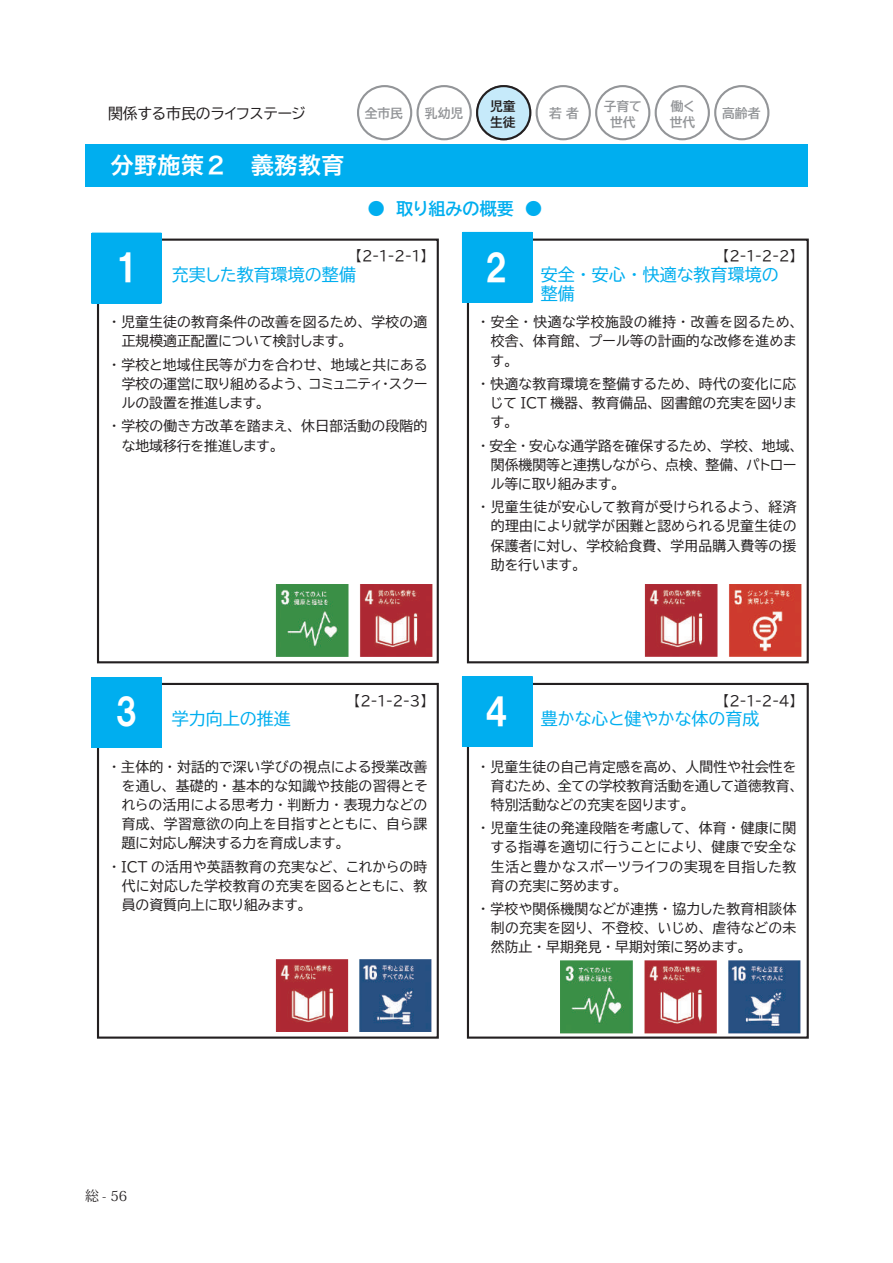
<style>
.page{position:relative;width:893px;height:1263px;background:#fff}
.page>*{position:absolute;margin:0;border:0;box-sizing:border-box;transform-origin:0 0}
.t1{font:37.2px "HGP Soei Kakugothic UB";color:#fff}
.t2{font:23.4px "Hira Sans Old Std W6";color:#fff}
.t3{font:16.95px/19.2px "BIZ UDP Gothic";color:#00aeef}
.t4{font:16.95px "BIZ UDP Gothic Bold";color:#00aeef}
.t5{font:14.85px "BIZ UDP Gothic";color:#231f20}
.t6{font:13.8px/19.2px "BIZ UDP Gothic";letter-spacing:.015em;color:#231f20;text-align:justify}
.t7{font:13.8px "Koz Min Pr 6 N";color:#231f20}
.t8{font:12.75px/15.9px "BIZ UDP Gothic Bold";color:#939598;text-align:center}
.t9{font:12.75px/15.9px "BIZ UDP Gothic Bold";color:#231f20}
</style>
<div class="page">
<div style="left:85px;top:145px;width:723px;height:42px;background:#00aeef"></div>
<div style="left:357px;top:85px;width:55px;height:55px;border:2px solid #939598;border-radius:50%"></div>
<div style="left:416px;top:85px;width:56px;height:55px;border:2px solid #939598;border-radius:50%"></div>
<div style="left:536px;top:85px;width:55px;height:55px;border:2px solid #939598;border-radius:50%"></div>
<div style="left:595px;top:85px;width:55px;height:55px;border:2px solid #939598;border-radius:50%"></div>
<div style="left:655px;top:85px;width:55px;height:55px;border:2px solid #939598;border-radius:50%"></div>
<div style="left:714px;top:85px;width:55px;height:55px;border:2px solid #939598;border-radius:50%"></div>
<div style="left:97px;top:239px;width:342px;height:424px;border:2px solid #231f20"></div>
<div style="left:97px;top:683px;width:342px;height:356px;border:2px solid #231f20"></div>
<div style="left:467px;top:239px;width:342px;height:424px;border:2px solid #231f20"></div>
<div style="left:467px;top:683px;width:342px;height:356px;border:2px solid #231f20"></div>
<div style="left:91px;top:233px;width:71px;height:70px;background:#00aeef"></div>
<div style="left:91px;top:677px;width:71px;height:71px;background:#00aeef"></div>
<div style="left:462px;top:232px;width:70px;height:70px;background:#00aeef"></div>
<div style="left:462px;top:676px;width:70px;height:71px;background:#00aeef"></div>
<img style="left:276px;top:584px;width:157px;height:72px">
<img style="left:645px;top:584px;width:157px;height:72px">
<img style="left:275px;top:960px;width:157px;height:72px">
<img style="left:561px;top:960px;width:240px;height:73px">
<div style="left:477px;top:86px;width:53px;height:53px;background:#c6eafa;border-radius:50%"></div>
<div style="left:476px;top:85px;width:55px;height:55px;border:2px solid #231f20;border-radius:50%"></div>
<p class="t8" style="left:604px;top:98px;width:40px">子育て世代</p>
<p class="t8" style="left:670px;top:98px;width:27px;text-align:left">働く世代</p>
<p class="t9" style="left:490px;top:98px;width:27px">児童生徒</p>
<p class="t5" style="left:108px;top:106px;width:200px">関係する市民のライフステージ</p>
<p class="t8" style="left:365px;top:105px;width:40px">全市民</p>
<p class="t8" style="left:425px;top:105px;width:40px">乳幼児</p>
<p class="t8" style="left:549px;top:105px;width:31px">若 者</p>
<p class="t8" style="left:722px;top:105px;width:40px">高齢者</p>
<h2 class="t2" style="left:111px;top:147px;width:235px">分野施策２　義務教育</h2>
<p class="t4" style="left:368px;top:200px;width:176px">●　取り組みの概要　●</p>
<p class="t6" style="left:355px;top:246px;width:74px">【2-1-2-1】</p>
<h1 class="t1" style="left:115px;top:249px;width:25px">1</h1>
<p class="t3" style="left:172px;top:265px;width:186px">充実した教育環境の整備</p>
<p class="t6" style="left:122px;top:312px;width:307px;text-indent:-11px">・児童生徒の教育条件の改善を図るため、学校の適正規模適正配置について検討します。</p>
<p class="t6" style="left:122px;top:355px;width:307px;text-indent:-11px">・学校と地域住民等が力を合わせ、地域と共にある学校の運営に取り組めるよう、コミュニティ・スクールの設置を推進します。</p>
<p class="t6" style="left:122px;top:417px;width:307px;text-indent:-11px">・学校の働き方改革を踏まえ、休日部活動の段階的な地域移行を推進します。</p>
<p class="t6" style="left:353px;top:691px;width:75px">【2-1-2-3】</p>
<h1 class="t1" style="left:115px;top:693px;width:25px">3</h1>
<p class="t3" style="left:172px;top:709px;width:121px">学力向上の推進</p>
<p class="t6" style="left:122px;top:757px;width:307px;text-indent:-11px">・主体的・対話的で深い学びの視点による授業改善を通し、基礎的・基本的な知識や技能の習得とそれらの活用による思考力・判断力・表現力などの育成、学習意欲の向上を目指すとともに、自ら課題に対応し解決する力を育成します。</p>
<p class="t6" style="left:122px;top:857px;width:307px;text-indent:-11px">・ ICT の活用や英語教育の充実など、これからの時代に対応した学校教育の充実を図るとともに、教員の資質向上に取り組みます。</p>
<p class="t6" style="left:722px;top:246px;width:75px">【2-1-2-2】</p>
<p class="t3" style="left:541px;top:265px;width:239px">安全・安心・快適な教育環境の整備</p>
<p class="t6" style="left:491px;top:312px;width:308px;text-indent:-11px">・安全・快適な学校施設の維持・改善を図るため、校舎、体育館、プール等の計画的な改修を進めます。</p>
<p class="t6" style="left:491px;top:374px;width:307px;text-indent:-11px">・快適な教育環境を整備するため、時代の変化に応じて ICT 機器、教育備品、図書館の充実を図ります。</p>
<p class="t6" style="left:491px;top:436px;width:308px;text-indent:-11px">・安全・安心な通学路を確保するため、学校、地域、関係機関等と連携しながら、点検、整備、パトロール等に取り組みます。</p>
<p class="t6" style="left:491px;top:497px;width:307px;text-indent:-11px">・児童生徒が安心して教育が受けられるよう、経済的理由により就学が困難と認められる児童生徒の保護者に対し、学校給食費、学用品購入費等の援助を行います。</p>
<h1 class="t1" style="left:485px;top:249px;width:25px">2</h1>
<p class="t6" style="left:722px;top:691px;width:75px">【2-1-2-4】</p>
<p class="t3" style="left:541px;top:709px;width:220px">豊かな心と健やかな体の育成</p>
<p class="t6" style="left:491px;top:757px;width:308px;text-indent:-11px">・児童生徒の自己肯定感を高め、人間性や社会性を育むため、全ての学校教育活動を通して道徳教育、特別活動などの充実を図ります。</p>
<p class="t6" style="left:491px;top:818px;width:307px;text-indent:-11px">・児童生徒の発達段階を考慮して、体育・健康に関する指導を適切に行うことにより、健康で安全な生活と豊かなスポーツライフの実現を目指した教育の充実に努めます。</p>
<p class="t6" style="left:491px;top:899px;width:307px;text-indent:-11px">・学校や関係機関などが連携・協力した教育相談体制の充実を図り、不登校、いじめ、虐待などの未然防止・早期発見・早期対策に努めます。</p>
<h1 class="t1" style="left:485px;top:693px;width:25px">4</h1>
<p class="t7" style="left:85px;top:1188px;width:44px">総 - 56</p>
</div>
